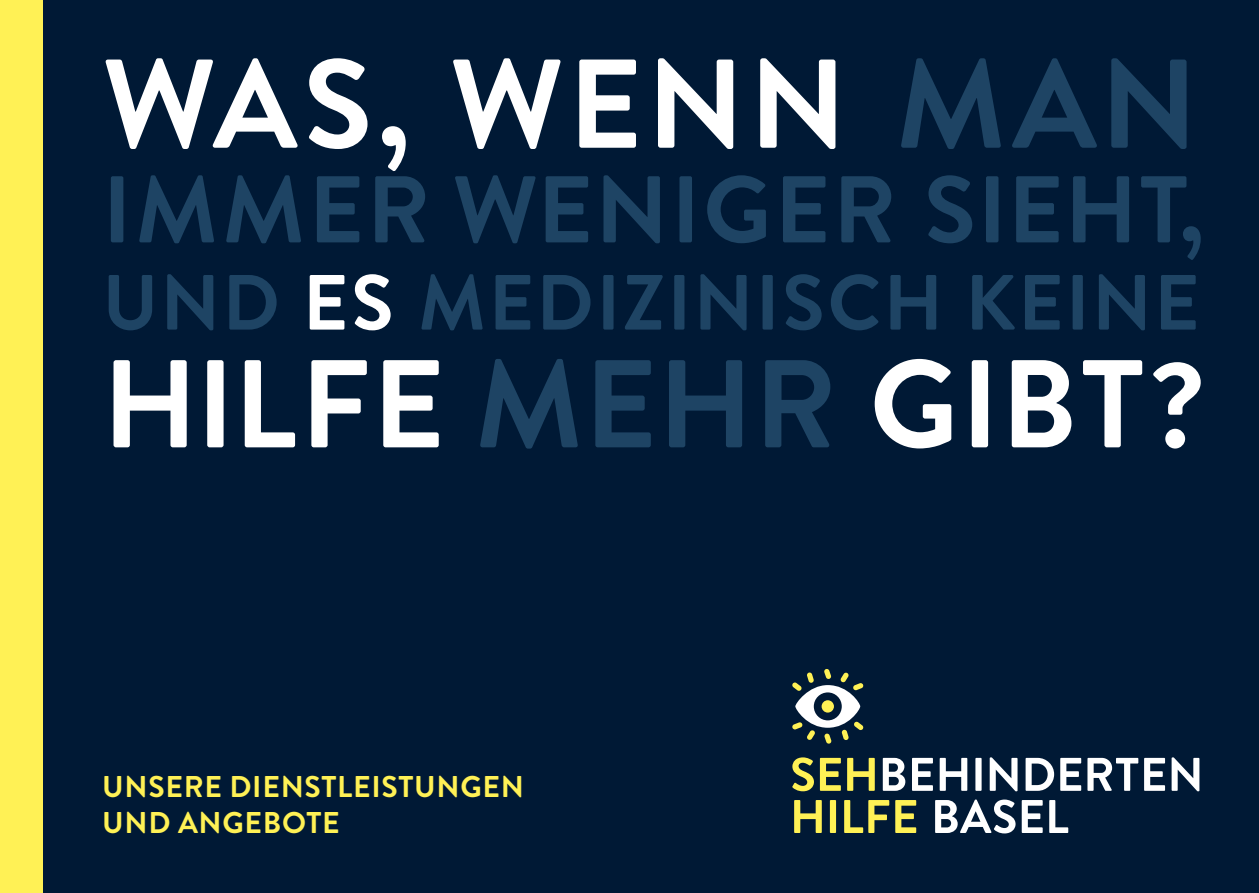
<style>
.page{position:relative;width:1259px;height:893px;background:#001935}
.page>*{position:absolute;margin:0;border:0;box-sizing:border-box;transform-origin:0 0}
.t1{font:700 126px "Brandon Text";letter-spacing:.04em;color:#fff}
.t2{font:700 124.5px "Brandon Text";letter-spacing:.015em;color:#fff}
.t3{font:700 94.5px "Brandon Text";letter-spacing:.03em;color:#1e4464}
.t4{font:700 78px "Brandon Text";letter-spacing:.035em;color:#1e4464}
.t5{font:700 30px/36px "Brandon Grotesque";letter-spacing:.025em;color:#fff155}
.s1{color:#1e4464}
.s2{color:#fff}
.s3{font-size:120px}
</style>
<div class="page">
<svg style="left:792px;top:757px;width:22px;height:34px"></svg>
<svg style="left:820px;top:758px;width:21px;height:33px"></svg>
<svg style="left:847px;top:758px;width:27px;height:33px"></svg>
<svg style="left:883px;top:758px;width:22px;height:33px"></svg>
<svg style="left:912px;top:758px;width:21px;height:33px"></svg>
<svg style="left:939px;top:758px;width:28px;height:33px"></svg>
<div style="left:975px;top:758px;width:6px;height:33px;background:#fff"></div>
<svg style="left:989px;top:757px;width:28px;height:34px"></svg>
<svg style="left:1025px;top:758px;width:29px;height:33px"></svg>
<svg style="left:1060px;top:758px;width:21px;height:33px"></svg>
<svg style="left:1087px;top:758px;width:51px;height:33px"></svg>
<svg style="left:1144px;top:758px;width:21px;height:33px"></svg>
<svg style="left:1171px;top:757px;width:28px;height:34px"></svg>
<svg style="left:794px;top:800px;width:28px;height:33px"></svg>
<div style="left:830px;top:800px;width:6px;height:33px;background:#fff155"></div>
<svg style="left:844px;top:800px;width:45px;height:33px"></svg>
<svg style="left:895px;top:800px;width:21px;height:33px"></svg>
<svg style="left:935px;top:799px;width:80px;height:34px"></svg>
<svg style="left:1021px;top:800px;width:21px;height:33px"></svg>
<svg style="left:1049px;top:800px;width:19px;height:33px"></svg>
<svg style="left:792px;top:669px;width:71px;height:75px"></svg>
<div style="left:0;top:0;width:43px;height:893px;background:#fff155"></div>
<h1 class="t1" style="left:103px;top:16px;width:1096px">WAS, WENN <span class="s1">MAN</span></h1>
<h3 class="t3" style="left:103px;top:144px;width:1103px">IMMER WENIGER SIEHT,</h3>
<h3 class="t4" style="left:103px;top:248px;width:1098px">UND <span class="s2">ES</span> MEDIZINISCH KEINE</h3>
<h2 class="t2" style="left:103px;top:317px;width:1106px">HILFE <span class="s1">MEHR</span> GIBT<span class="s3">?</span></h2>
<p class="t5" style="left:102px;top:770px;width:423px">UNSERE DIENSTLEISTUNGEN<br>UND ANGEBOTE</p>
</div>
